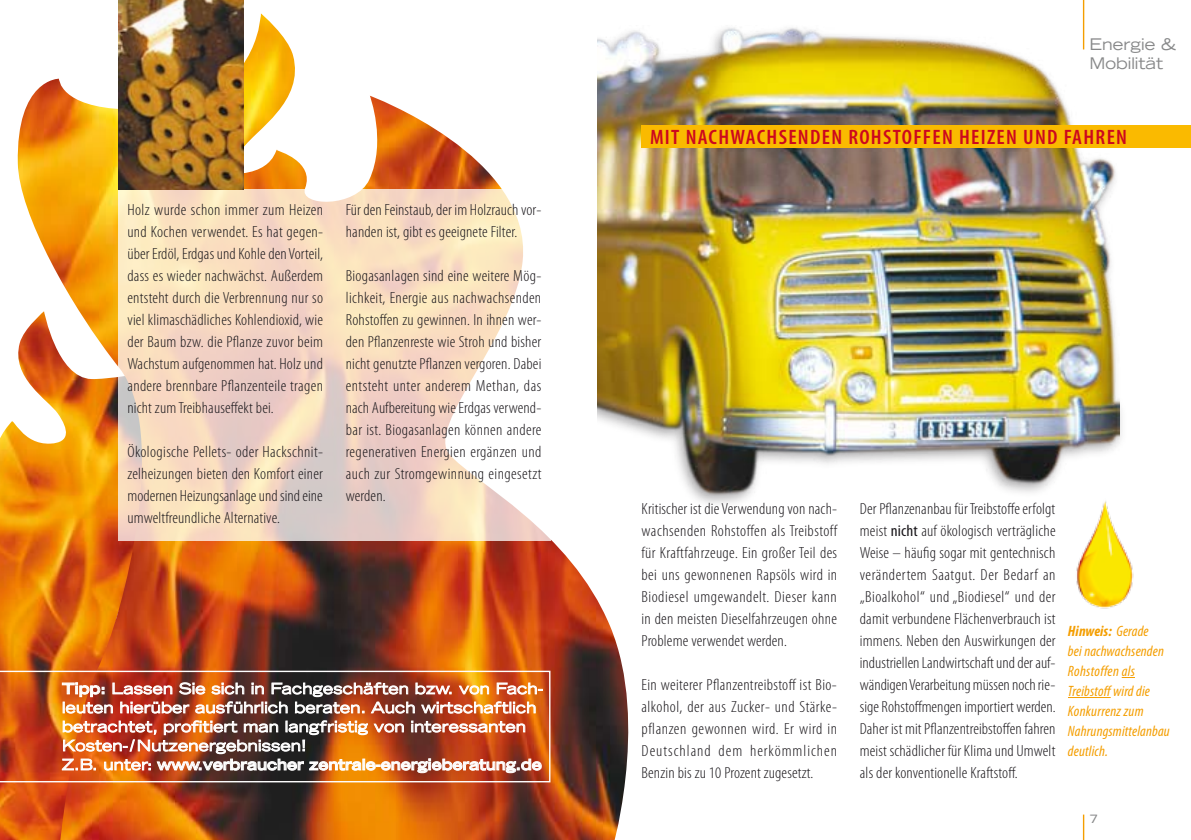
<style>
.page{position:relative;width:1191px;height:840px;background:#fff}
.page>*{position:absolute;margin:0;border:0;box-sizing:border-box;transform-origin:0 0}
.t1{font:600 condensed 20.8px "Myriad Pro";letter-spacing:.06em;color:#cc071e;scale:1.05 1}
.t2{font:300 condensed 16.2px/22px "Myriad Pro";letter-spacing:.01em;color:#1a171b;text-align:justify;scale:1.05 1}
.t3{font:expanded 16px/19.2px "Trade Gothic LH";color:#878889}
.t4{font:expanded 15px/19px "Trade Gothic LH";letter-spacing:.02em;color:#fff}
.t5{font:italic condensed 15px/20px "Myriad Pro";letter-spacing:.01em;color:#f49e00}
.s1{font-weight:700}
.s2{font-weight:400}
</style>
<div class="page">
<img style="left:1076px;top:511px;width:58px;height:98px">
<svg style="left:1121px;top:677px;width:14px;height:1px"></svg>
<hr style="left:1068px;top:697px;width:42px;height:1px;background:#f49e00">
<img style="left:651px;top:25px;width:468px;height:471px">
<img style="left:1px;top:421px;width:15px;height:418px">
<img style="left:16px;top:13px;width:635px;height:826px">
<svg style="left:118px;top:189px;width:432px;height:352px;background:#f5dec9"></svg>
<hr style="left:1083px;top:1px;width:1px;height:48px;background:#f49e00">
<img style="left:118px;top:1px;width:126px;height:188px">
<div style="left:641px;top:125px;width:550px;height:23px;background:#faba00"></div>
<img style="left:1px;top:670px;width:549px;height:112px">
<img style="left:62px;top:682px;width:480px;height:31px">
<img style="left:62px;top:720px;width:479px;height:52px">
<svg style="left:1083px;top:814px;width:1px;height:25px"></svg>
<div style="left:564px;top:1px;width:32px;height:437px;background:#fff"></div>
<p class="t2" style="left:127px;top:198px;width:188px">Holz wurde schon immer zum Heizen und Kochen verwendet. Es hat gegen&shy;über Erdöl, Erdgas und Kohle den Vorteil, dass es wieder nachwächst. Außerdem entsteht durch die Verbrennung nur so viel klimaschädliches Kohlendioxid, wie der Baum bzw. die Pflanze zuvor beim Wachstum aufgenommen hat. Holz und andere brennbare Pflanzenteile tragen nicht zum Treibhauseffekt bei.</p>
<p class="t2" style="left:127px;top:440px;width:188px">Ökologische Pellets- oder Hackschnit&shy;zelheizungen bieten den Komfort einer modernen Heizungsanlage und sind eine umweltfreundliche Alternative.</p>
<p class="t2" style="left:346px;top:198px;width:188px">Für den Feinstaub, der im Holzrauch vor&shy;handen ist, gibt es geeignete Filter.</p>
<p class="t2" style="left:346px;top:264px;width:188px">Biogasanlagen sind eine weitere Mög&shy;lichkeit, Energie aus nachwachsenden Rohstoffen zu gewinnen. In ihnen wer&shy;den Pflanzenreste wie Stroh und bisher nicht genutzte Pflanzen vergoren. Dabei entsteht unter anderem Methan, das nach Aufbereitung wie Erdgas verwend&shy;bar ist. Biogasanlagen können andere regenerativen Energien ergänzen und auch zur Stromgewinnung eingesetzt werden.</p>
<p class="t4" style="left:62px;top:678px;width:482px"><span class="s1">Tipp:</span> Lassen Sie sich in Fachgeschäften bzw. von Fach&shy;leuten hierüber ausführlich beraten. Auch wirtschaftlich betrachtet, profitiert man langfristig von interessanten Kosten- / Nutzenergebnissen!<br>Z.B. unter: <span class="s1">www.verbraucher zentrale-energieberatung.de</span></p>
<p class="t3" style="left:1089px;top:34px;width:88px">Energie &amp;<br>Mobilität</p>
<p class="t1" style="left:650px;top:124px;width:456px">MIT NACHWACHSENDEN ROHSTOFFEN HEIZEN UND FAHREN</p>
<p class="t2" style="left:641px;top:497px;width:188px">Kritischer ist die Verwendung von nach&shy;wachsenden Rohstoffen als Treibstoff für Kraftfahrzeuge. Ein großer Teil des bei uns gewonnenen Rapsöls wird in Biodiesel umgewandelt. Dieser kann in den meisten Dieselfahrzeugen ohne Probleme verwendet werden.</p>
<p class="t2" style="left:641px;top:673px;width:188px">Ein weiterer Pflanzentreibstoff ist Bio&shy;alkohol, der aus Zucker- und Stärke&shy;pflanzen gewonnen wird. Er wird in Deutschland dem herkömmlichen Benzin bis zu 10 Prozent zugesetzt.</p>
<p class="t2" style="left:860px;top:497px;width:188px">Der Pflanzenanbau für Treibstoffe erfolgt meist <span class="s2">nicht</span> auf ökologisch verträgliche Weise – häufig sogar mit gentechnisch verändertem Saatgut. Der Bedarf an „Bioalkohol“ und „Biodiesel“ und der damit verbundene Flächenverbrauch ist immens. Neben den Auswirkungen der industriellen Landwirtschaft und der auf&shy;wändigen Verarbeitung müssen noch rie&shy;sige Rohstoffmengen importiert werden.<br>Daher ist mit Pflanzentreibstoffen fahren meist schädlicher für Klima und Umwelt als der konventionelle Kraftstoff.</p>
<p class="t5" style="left:1068px;top:620px;width:103px"><span class="s1">Hinweis:</span> Gerade<br>bei nachwachsenden<br>Rohstoffen als<br>Treibstoff wird die<br>Konkurrenz zum<br>Nahrungsmittelanbau deutlich.</p>
</div>
